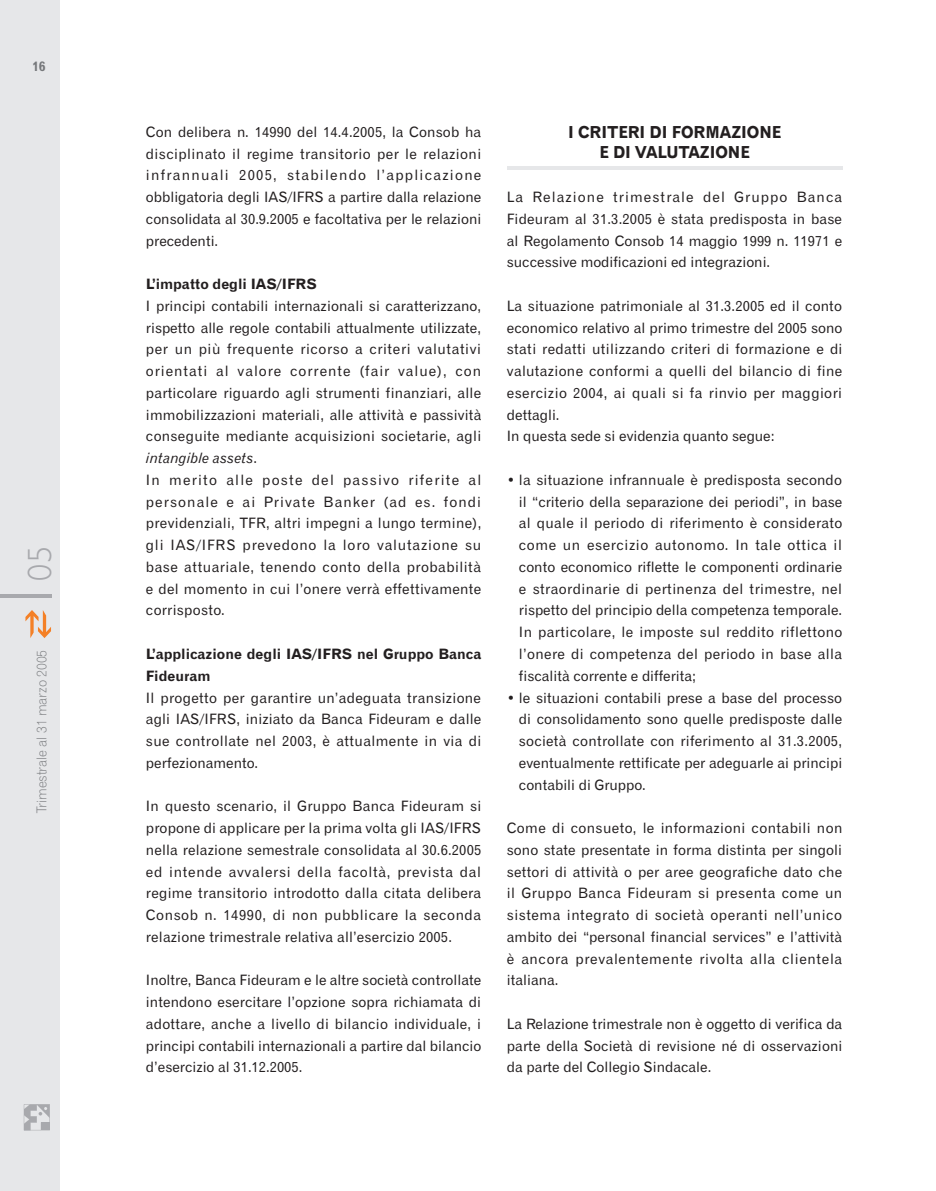
<style>
.page{position:relative;width:936px;height:1191px;background:#fff}
.page>*{position:absolute;margin:0;border:0;box-sizing:border-box;transform-origin:0 0}
.t1{font:300 33.75px "Humanist 521 BT";color:#a8a9ad}
.t2{font:16.5px/19.5px "Gothic 720 BT Bold B";letter-spacing:-.005em;color:#231f20;text-align:center;scale:.95 1}
.t3{font:14.25px/21.8px "Gothic 720 BT Roman B";letter-spacing:.005em;color:#231f20;text-align:justify}
.t4{font:14.25px/21.8px "Gothic 720 BT Bold B";color:#231f20}
.t5{font:14.25px "Gothic 720 BT Italic B";color:#231f20}
.t6{font:13.5px "Gothic 720 BT Light B";letter-spacing:-.015em;color:#76787b}
.t7{font:13.5px "Gothic 720 BT Bold B";color:#76787b}
.s1{font-family:"Gothic 720 BT Roman B"}
</style>
<div class="page">
<div style="left:0;top:0;width:60px;height:1191px;background:#e6e7e9"></div>
<hr style="left:0;top:594px;width:51px;height:3px;background:#a8a9ad">
<svg style="left:24px;top:1104px;width:26px;height:26px"></svg>
<svg style="left:25px;top:610px;width:26px;height:28px"></svg>
<hr style="left:507px;top:166px;width:335px;height:4px;background:#e6e7e9">
<p class="t7" style="left:32px;top:58px;width:15px">16</p>
<h1 class="t1" style="left:19px;top:581px;width:36px;rotate:-90deg">05</h1>
<p class="t6" style="left:33px;top:812px;width:164px;rotate:-90deg">Trimestrale al 31 marzo 2005</p>
<p class="t3" style="left:146px;top:121px;width:337px">Con delibera n. 14990 del 14.4.2005, la Consob ha disciplinato il regime transitorio per le relazioni infrannuali 2005, stabilendo l’applicazione obbligatoria degli IAS/IFRS a partire dalla relazione consolidata al 30.9.2005 e facoltativa per le relazioni precedenti.</p>
<p class="t4" style="left:146px;top:273px;width:172px">L’impatto degli IAS/IFRS</p>
<p class="t3" style="left:146px;top:295px;width:337px">I principi contabili internazionali si caratterizzano, rispetto alle regole contabili attualmente utilizzate, per un più frequente ricorso a criteri valutativi orientati al valore corrente (fair value), con particolare riguardo agli strumenti finanziari, alle immobilizzazioni materiali, alle attività e passività conseguite mediante acquisizioni societarie, agli</p>
<p class="t5" style="left:146px;top:449px;width:113px">intangible assets<span class="s1">.</span></p>
<p class="t3" style="left:146px;top:469px;width:337px">In merito alle poste del passivo riferite al personale e ai Private Banker (ad es. fondi previdenziali, TFR, altri impegni a lungo termine), gli IAS/IFRS prevedono la loro valutazione su base attuariale, tenendo conto della probabilità e del momento in cui l’onere verrà effettivamente corrisposto.</p>
<p class="t4" style="left:146px;top:643px;width:337px">L’applicazione degli IAS/IFRS nel Gruppo Banca<br>Fideuram</p>
<p class="t3" style="left:146px;top:686px;width:337px">Il progetto per garantire un’adeguata transizione agli IAS/IFRS, iniziato da Banca Fideuram e dalle sue controllate nel 2003, è attualmente in via di perfezionamento.</p>
<p class="t3" style="left:146px;top:795px;width:337px">In questo scenario, il Gruppo Banca Fideuram si propone di applicare per la prima volta gli IAS/IFRS nella relazione semestrale consolidata al 30.6.2005 ed intende avvalersi della facoltà, prevista dal regime transitorio introdotto dalla citata delibera Consob n. 14990, di non pubblicare la seconda relazione trimestrale relativa all’esercizio 2005.</p>
<p class="t3" style="left:146px;top:969px;width:337px">Inoltre, Banca Fideuram e le altre società controllate intendono esercitare l’opzione sopra richiamata di adottare, anche a livello di bilancio individuale, i principi contabili internazionali a partire dal bilancio d’esercizio al 31.12.2005.</p>
<p class="t2" style="left:568px;top:122px;width:226px">I CRITERI DI FORMAZIONE<br>E DI VALUTAZIONE</p>
<p class="t3" style="left:507px;top:186px;width:337px">La Relazione trimestrale del Gruppo Banca Fideuram al 31.3.2005 è stata predisposta in base al Regolamento Consob 14 maggio 1999 n. 11971 e successive modificazioni ed integrazioni.</p>
<p class="t3" style="left:507px;top:295px;width:337px;text-align:left">La situazione patrimoniale al 31.3.2005 ed il conto economico relativo al primo trimestre del 2005 sono stati redatti utilizzando criteri di formazione e di valutazione conformi a quelli del bilancio di fine esercizio 2004, ai quali si fa rinvio per maggiori dettagli.<br>In questa sede si evidenzia quanto segue:</p>
<p class="t3" style="left:519px;top:469px;width:325px;text-indent:-12px">• la situazione infrannuale è predisposta secondo il “criterio della separazione dei periodi”, in base al quale il periodo di riferimento è considerato come un esercizio autonomo. In tale ottica il conto economico riflette le componenti ordinarie e straordinarie di pertinenza del trimestre, nel rispetto del principio della competenza temporale.<br>In particolare, le imposte sul reddito riflettono l’onere di competenza del periodo in base alla fiscalità corrente e differita;</p>
<p class="t3" style="left:519px;top:686px;width:325px;text-indent:-12px">• le situazioni contabili prese a base del processo di consolidamento sono quelle predisposte dalle società controllate con riferimento al 31.3.2005, eventualmente rettificate per adeguarle ai principi contabili di Gruppo.</p>
<p class="t3" style="left:507px;top:817px;width:337px">Come di consueto, le informazioni contabili non sono state presentate in forma distinta per singoli settori di attività o per aree geografiche dato che il Gruppo Banca Fideuram si presenta come un sistema integrato di società operanti nell’unico ambito dei “personal financial services” e l’attività è ancora prevalentemente rivolta alla clientela italiana.</p>
<p class="t3" style="left:507px;top:1012px;width:337px">La Relazione trimestrale non è oggetto di verifica da parte della Società di revisione né di osservazioni da parte del Collegio Sindacale.</p>
</div>
